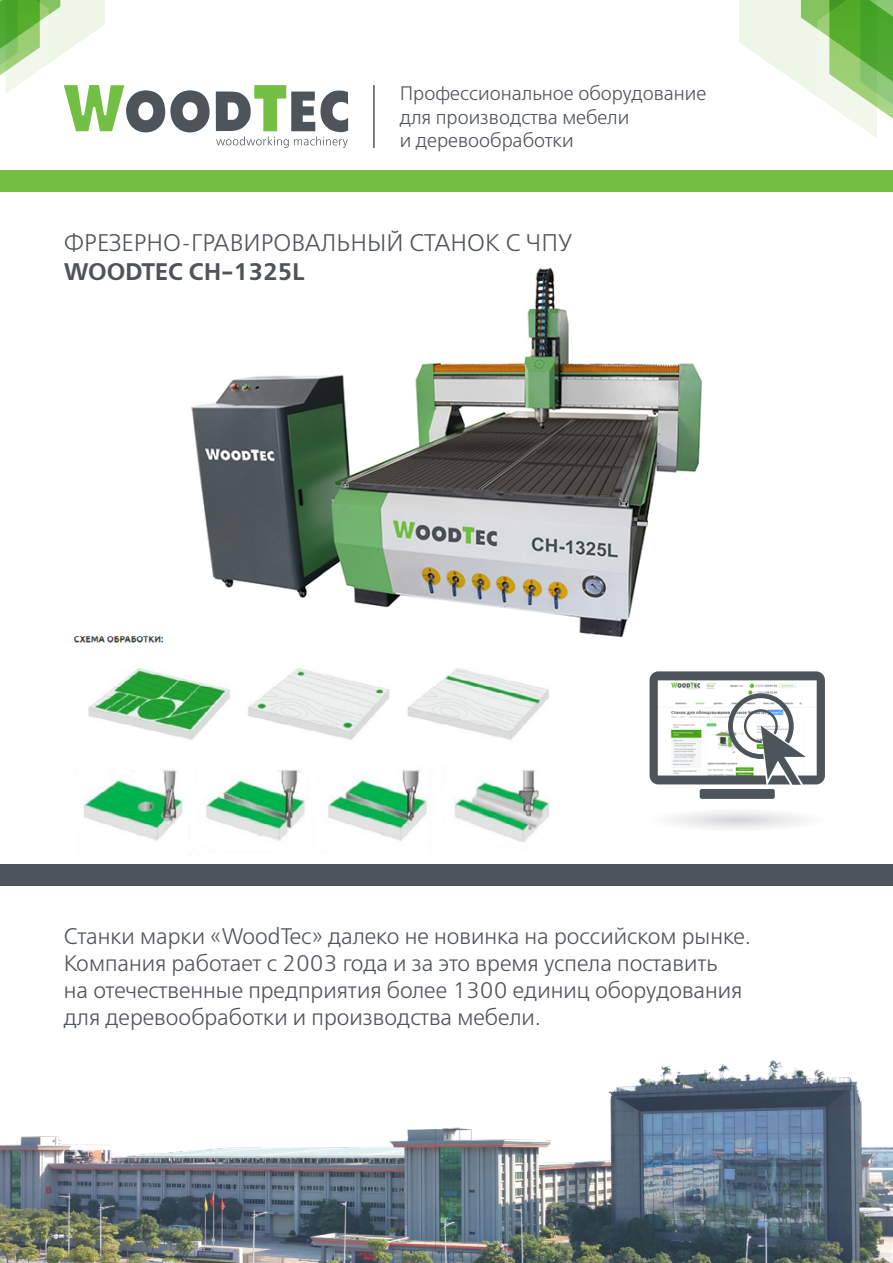
<style>
.page{position:relative;width:893px;height:1263px;background:#fff}
.page>*{position:absolute;margin:0;border:0;box-sizing:border-box;transform-origin:0 0}
.t1{font:24px "Free Set Light C";color:#4d555b}
.t2{font:24px "Free Set Demi C";color:#4d555b}
.t3{font:22.5px/27px "Free Set Light C";color:#4d555b}
.t4{font:19.5px/23.4px "Free Set Light C";color:#4d555b}
</style>
<div class="page">
<img style="left:174px;top:191px;width:545px;height:535px">
<svg style="left:739px;top:0;width:154px;height:138px"></svg>
<svg style="left:0;top:0;width:348px;height:148px"></svg>
<div style="left:0;top:170px;width:893px;height:21px;background:#72bf44"></div>
<div style="left:0;top:864px;width:893px;height:21px;background:#4d555b"></div>
<hr style="left:373px;top:85px;width:2px;height:63px;background:#4d555b">
<img style="left:0;top:1060px;width:893px;height:203px">
<svg style="left:671px;top:811px;width:133px;height:18px"></svg>
<div style="left:700px;top:789px;width:75px;height:10px;background:#4d555b;border-radius:2px"></div>
<svg style="left:650px;top:671px;width:175px;height:114px"></svg>
<img style="left:73px;top:631px;width:494px;height:211px">
<p class="t4" style="left:400px;top:83px;width:308px">Профессиональное оборудование для производства мебели<br>и деревообработки</p>
<p class="t1" style="left:64px;top:230px;width:510px">ФРЕЗЕРНО-ГРАВИРОВАЛЬНЫЙ СТАНОК С ЧПУ</p>
<p class="t2" style="left:64px;top:258px;width:242px">WOODTEC CH-1325L</p>
<p class="t3" style="left:64px;top:924px;width:689px">Станки марки «WoodTec» далеко не новинка на российском рынке.<br>Компания работает с 2003 года и за это время успела поставить<br>на отечественные предприятия более 1300 единиц оборудования для деревообработки и производства мебели.</p>
</div>
